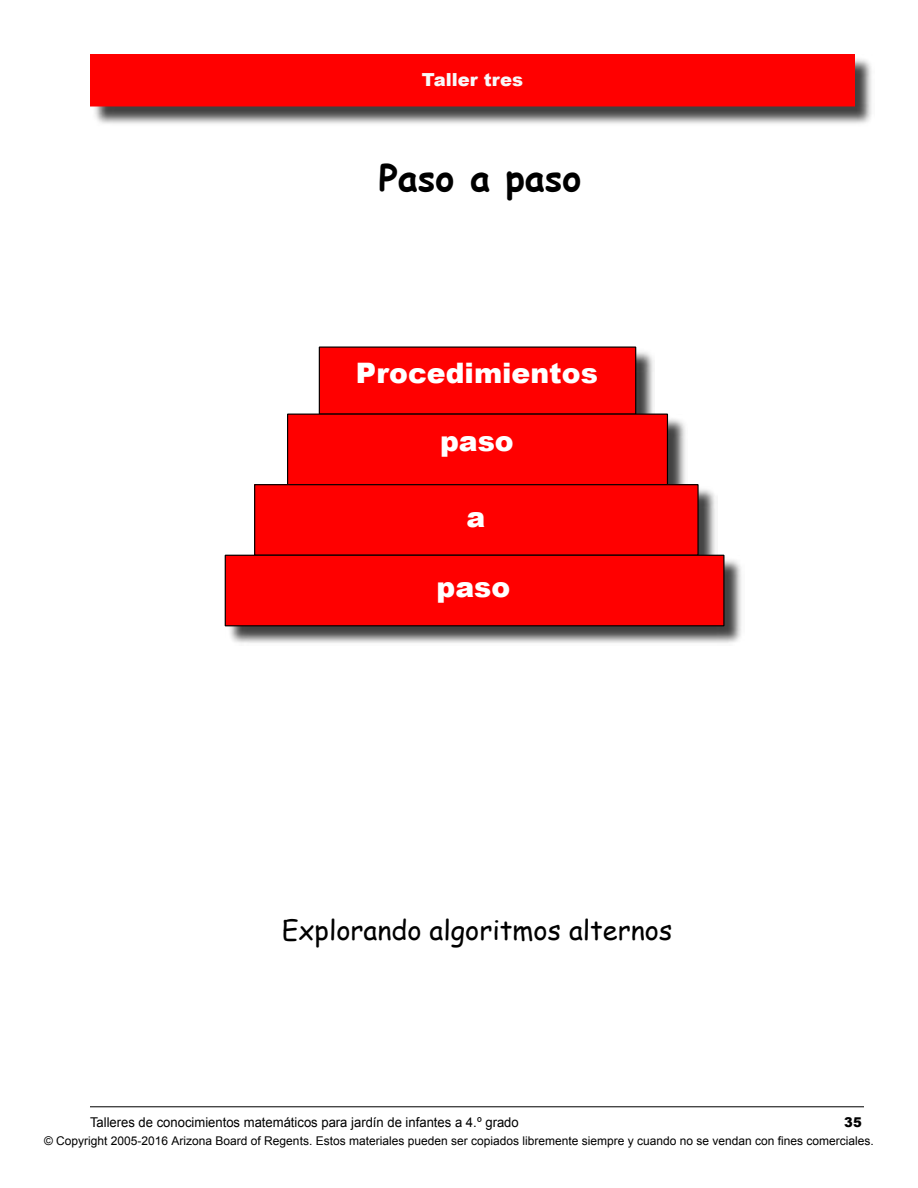
<style>
.page{position:relative;width:918px;height:1188px;background:#fff}
.page>*{position:absolute;margin:0;border:0;box-sizing:border-box;transform-origin:0 0}
.t1{font:700 36px "Comic Sans MS";color:#000}
.t2{font:900 28.2px "Arial";color:#fff}
.t3{font:27px "Comic Sans MS";color:#000}
.t4{font:900 18px "Arial";color:#f8f8f9}
.t5{font:13.5px "Arial";color:#000}
.t6{font:900 13.5px "Arial";color:#000}
.t7{font:12px "Arial";color:#000}
</style>
<div class="page">
<div style="left:90px;top:55px;width:785px;height:72px;background:#000;opacity:.75"></div>
<div style="left:91px;top:55px;width:763px;height:51px;background:#f00"></div>
<div style="left:90px;top:54px;width:765px;height:52px;border:2px solid #f00"></div>
<hr style="left:90px;top:1106px;width:774px;height:1px;background:#000">
<div style="left:321px;top:348px;width:334px;height:87px;background:#000;opacity:.75"></div>
<div style="left:319px;top:347px;width:317px;height:67px;background:#f00"></div>
<div style="left:287px;top:414px;width:401px;height:91px;background:#000;opacity:.75"></div>
<div style="left:288px;top:414px;width:379px;height:71px;background:#f00"></div>
<div style="left:255px;top:485px;width:463px;height:90px;background:#000;opacity:.75"></div>
<div style="left:255px;top:485px;width:443px;height:70px;background:#f00"></div>
<div style="left:254px;top:484px;width:445px;height:72px;border:1px solid #000"></div>
<div style="left:225px;top:555px;width:520px;height:91px;background:#000;opacity:.75"></div>
<div style="left:225px;top:555px;width:499px;height:71px;background:#f00"></div>
<div style="left:225px;top:555px;width:500px;height:71px;border:1px solid #000"></div>
<h3 class="t4" style="left:422px;top:67px;width:103px">Taller tres</h3>
<h1 class="t1" style="left:379px;top:151px;width:204px">Paso a paso</h1>
<h2 class="t2" style="left:356px;top:353px;width:243px">Procedimientos</h2>
<h2 class="t2" style="left:440px;top:421px;width:75px">paso</h2>
<h2 class="t2" style="left:466px;top:496px;width:20px">a</h2>
<h2 class="t2" style="left:437px;top:567px;width:75px">paso</h2>
<h3 class="t3" style="left:282px;top:910px;width:392px">Explorando algoritmos alternos</h3>
<p class="t5" style="left:90px;top:1114px;width:430px">Talleres de conocimientos matemáticos para jardín de infantes a 4.º grado</p>
<p class="t6" style="left:844px;top:1113px;width:19px">35</p>
<p class="t7" style="left:44px;top:1133px;width:831px">© Copyright 2005-2016 Arizona Board of Regents. Estos materiales pueden ser copiados libremente siempre y cuando no se vendan con fines comerciales.</p>
</div>
